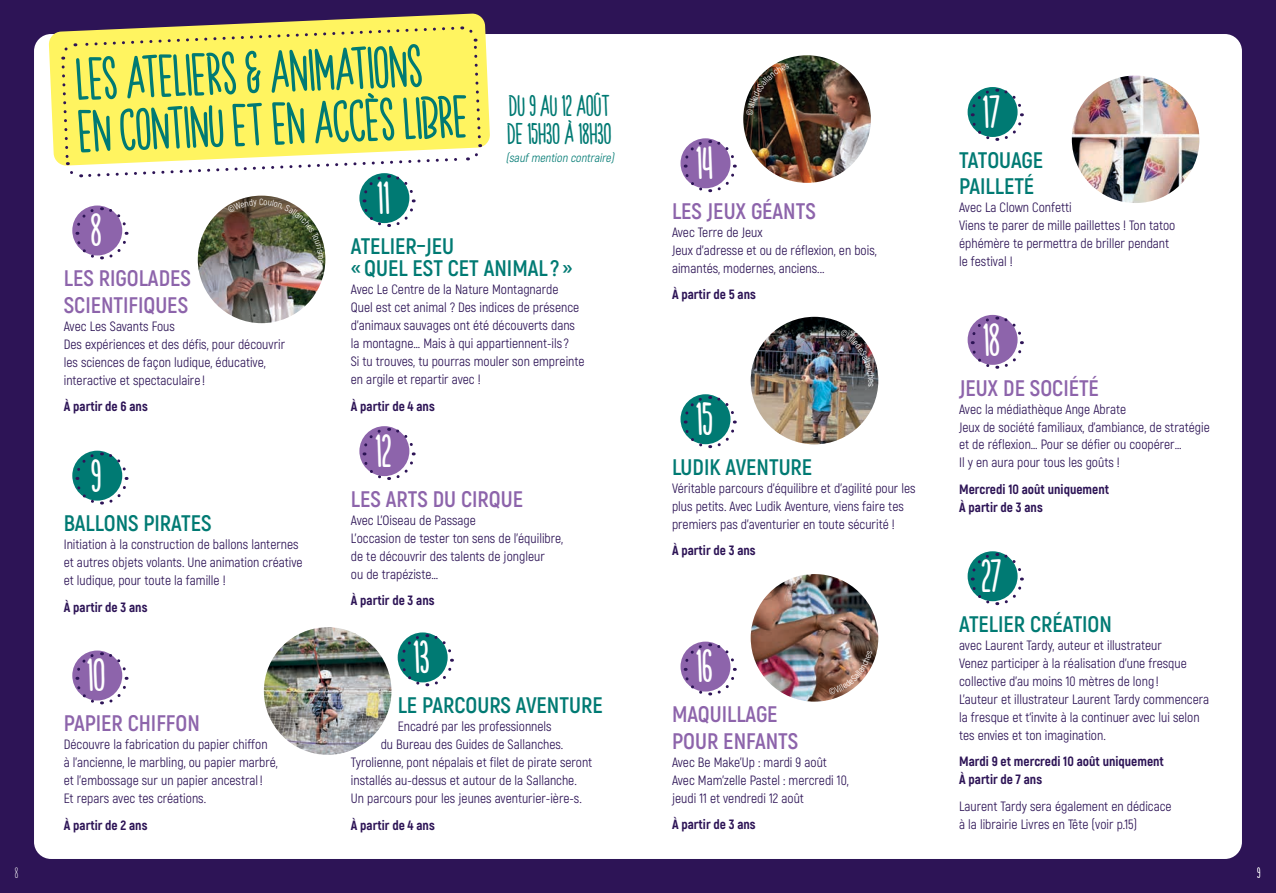
<style>
.page{position:relative;width:1276px;height:893px;background:#2d1456}
.page>*{position:absolute;margin:0;border:0;box-sizing:border-box;transform-origin:0 0}
.t1{font:700 54px/52.1px "Spring Holiday";color:#007a73}
.t2{font:700 42px "Spring Holiday";color:#fff}
.t3{font:700 27px/28.5px "Spring Holiday";color:#007a73}
.t4{font:700 22.5px/22.5px "Akrobat";color:#007a73}
.t5{font:700 22.5px/26.7px "Akrobat";color:#8d64ab}
.t6{font:13.5px/18px "Akrobat";color:#2d1456}
.t7{font:800 13.5px/18px "Akrobat";color:#2d1456}
.t8{font:13.5px "Spring Holiday";color:#fff}
.t9{font:italic 12px "Akrobat";color:#007a73}
</style>
<div class="page">
<div style="left:34px;top:34px;width:1208px;height:825px;background:#fff;border-radius:17px"></div>
<img style="left:264px;top:627px;width:127px;height:128px;border-radius:64px">
<svg style="left:682px;top:138px;width:55px;height:55px"></svg>
<svg style="left:682px;top:642px;width:55px;height:54px"></svg>
<svg style="left:969px;top:315px;width:55px;height:54px"></svg>
<svg style="left:49px;top:13px;width:441px;height:151px"></svg>
<svg style="left:74px;top:651px;width:55px;height:54px"></svg>
<svg style="left:74px;top:451px;width:55px;height:54px"></svg>
<svg style="left:361px;top:426px;width:55px;height:54px"></svg>
<svg style="left:969px;top:87px;width:55px;height:54px"></svg>
<svg style="left:682px;top:394px;width:55px;height:55px"></svg>
<svg style="left:399px;top:633px;width:55px;height:54px"></svg>
<img style="left:1071px;top:75px;width:128px;height:128px;border-radius:64px">
<img style="left:198px;top:196px;width:127px;height:127px;border-radius:64px">
<img style="left:750px;top:317px;width:128px;height:127px;border-radius:64px">
<img style="left:743px;top:55px;width:128px;height:128px;border-radius:64px">
<img style="left:750px;top:574px;width:128px;height:128px;border-radius:64px">
<svg style="left:969px;top:551px;width:55px;height:55px"></svg>
<svg style="left:60px;top:25px;width:423px;height:238px"></svg>
<svg style="left:840px;top:329px;width:34px;height:58px;background:#615b5f"></svg>
<img style="left:746px;top:64px;width:43px;height:51px">
<svg style="left:828px;top:651px;width:44px;height:44px"></svg>
<h1 class="t1" style="left:77px;top:57px;width:391px;rotate:-2deg">LES ATELIERS &amp; ANIMATIONS<br>EN CONTINU ET EN ACCÈS LIBRE</h1>
<h3 class="t3" style="left:508px;top:94px;width:105px">DU 9 AU 12 AOÛT<br>DE 15H3O À 18H3O</h3>
<p class="t9" style="left:506px;top:151px;width:112px">(saufmention contraire)</p>
<h2 class="t2" style="left:92px;top:209px;width:12px">8</h2>
<h3 class="t5" style="left:64px;top:265px;width:129px">LES RIGOLADES<br>SCIENTIFIQUES</h3>
<p class="t6" style="left:64px;top:317px;width:223px">Avec Les Savants Fous<br>Des expériences et des défis, pour découvrir les sciences de façon ludique, éducative, interactive et spectaculaire !</p>
<p class="t7" style="left:64px;top:398px;width:85px">À partir de 6 ans</p>
<h2 class="t2" style="left:92px;top:454px;width:12px">9</h2>
<h3 class="t4" style="left:64px;top:512px;width:149px">BALLONS PIRATES</h3>
<p class="t6" style="left:64px;top:536px;width:240px">Initiation à la construction de ballons lanternes et autres objets volants. Une animation créative et ludique, pour toute la famille !</p>
<p class="t7" style="left:64px;top:598px;width:85px">À partir de 3 ans</p>
<h2 class="t2" style="left:88px;top:654px;width:20px">1O</h2>
<h3 class="t5" style="left:64px;top:710px;width:138px">PAPIER CHIFFON</h3>
<p class="t6" style="left:64px;top:735px;width:216px">Découvre la fabrication du papier chiffon<br>à l’ancienne, le marbling, ou papier marbré, et l’embossage sur un papier ancestral !<br>Et repars avec tes créations.</p>
<p class="t7" style="left:64px;top:816px;width:85px">À partir de 2 ans</p>
<h2 class="t2" style="left:378px;top:176px;width:14px">11</h2>
<h3 class="t4" style="left:351px;top:235px;width:223px">ATELIER–JEU<br>«QUEL EST CET ANIMAL ? »</h3>
<p class="t6" style="left:351px;top:281px;width:235px">Avec Le Centre de la Nature Montagnarde<br>Quel est cet animal ? Des indices de présence d’animaux sauvages ont été découverts dans la montagne… Mais à qui appartiennent-ils ?<br>Si tu trouves, tu pourras mouler son empreinte en argile et repartir avec !</p>
<p class="t7" style="left:351px;top:397px;width:85px">À partir de 4 ans</p>
<h2 class="t2" style="left:376px;top:429px;width:18px">12</h2>
<h3 class="t5" style="left:351px;top:485px;width:174px">LES ARTS DU CIRQUE</h3>
<p class="t6" style="left:351px;top:511px;width:214px">Avec L’Oiseau de Passage<br>L’occasion de tester ton sens de l’équilibre, de te découvrir des talents de jongleur<br>ou de trapéziste…</p>
<p class="t7" style="left:351px;top:591px;width:85px">À partir de 3 ans</p>
<h2 class="t2" style="left:414px;top:636px;width:18px">13</h2>
<h3 class="t4" style="left:398px;top:694px;width:206px">LE PARCOURS AVENTURE</h3>
<p class="t6" style="left:398px;top:717px;width:155px">Encadré par les professionnels</p>
<p class="t6" style="left:381px;top:735px;width:184px">du Bureau des Guides de Sallanches.</p>
<p class="t6" style="left:351px;top:753px;width:243px">Tyrolienne, pont népalais et filet de pirate seront</p>
<p class="t6" style="left:351px;top:771px;width:227px">installés au-dessus et autour de la Sallanche.</p>
<p class="t6" style="left:351px;top:789px;width:232px">Un parcours pour les jeunes aventurier-ière-s.</p>
<p class="t7" style="left:351px;top:816px;width:85px">À partir de 4 ans</p>
<h2 class="t2" style="left:697px;top:141px;width:18px">14</h2>
<h3 class="t5" style="left:672px;top:198px;width:145px">LES JEUX GÉANTS</h3>
<p class="t6" style="left:672px;top:223px;width:206px">Avec Terre de Jeux<br>Jeux d’adresse et ou de réflexion, en bois, aimantés, modernes, anciens...</p>
<p class="t7" style="left:672px;top:286px;width:85px">À partir de 5 ans</p>
<h2 class="t2" style="left:697px;top:397px;width:18px">15</h2>
<h3 class="t4" style="left:672px;top:456px;width:142px">LUDIK AVENTURE</h3>
<p class="t6" style="left:672px;top:479px;width:245px">Véritable parcours d’équilibre et d’agilité pour les plus petits. Avec Ludik Aventure, viens faire tes premiers pas d’aventurier en toute sécurité !</p>
<p class="t7" style="left:672px;top:542px;width:85px">À partir de 3 ans</p>
<h2 class="t2" style="left:697px;top:645px;width:18px">16</h2>
<h3 class="t5" style="left:672px;top:701px;width:128px">MAQUILLAGE<br>POUR ENFANTS</h3>
<p class="t6" style="left:672px;top:753px;width:178px">Avec Be Make’Up : mardi 9 août<br>Avec Mam’zelle Pastel : mercredi 10, jeudi 11 et vendredi 12 août</p>
<p class="t7" style="left:672px;top:816px;width:85px">À partir de 3 ans</p>
<h2 class="t2" style="left:984px;top:90px;width:19px">17</h2>
<h3 class="t4" style="left:959px;top:146px;width:86px;line-height:26.7px">TATOUAGE<br>PAILLETÉ</h3>
<p class="t6" style="left:959px;top:199px;width:218px">Avec La Clown Confetti<br>Viens te parer de mille paillettes ! Ton tatoo éphémère te permettra de briller pendant le festival !</p>
<h2 class="t2" style="left:984px;top:318px;width:19px">18</h2>
<h3 class="t5" style="left:959px;top:374px;width:141px">JEUX DE SOCIÉTÉ</h3>
<p class="t6" style="left:959px;top:400px;width:252px">Avec la médiathèque Ange Abrate<br>Jeux de société familiaux, d’ambiance, de stratégie et de réflexion… Pour se défier ou coopérer…<br>Il y en aura pour tous les goûts !</p>
<p class="t7" style="left:959px;top:480px;width:151px">Mercredi 10 août uniquement<br>À partir de 3 ans</p>
<h2 class="t2" style="left:982px;top:554px;width:21px">27</h2>
<h3 class="t4" style="left:959px;top:613px;width:154px">ATELIER CRÉATION</h3>
<p class="t6" style="left:959px;top:636px;width:252px">avec Laurent Tardy, auteur et illustrateur<br>Venez participer à la réalisation d’une fresque collective d’au moins 10 mètres de long !<br>L’auteur et illustrateur Laurent Tardy commencera la fresque et t‘invite à la continuer avec lui selon tes envies et ton imagination.</p>
<p class="t7" style="left:959px;top:752px;width:206px">Mardi 9 et mercredi 10 août uniquement<br>À partir de 7 ans</p>
<p class="t6" style="left:959px;top:797px;width:214px">Laurent Tardy sera également en dédicace à la librairie Livres en Tête (voir p.15)</p>
<p class="t8" style="left:15px;top:865px;width:5px">8</p>
<p class="t8" style="left:1257px;top:865px;width:5px">9</p>
</div>
